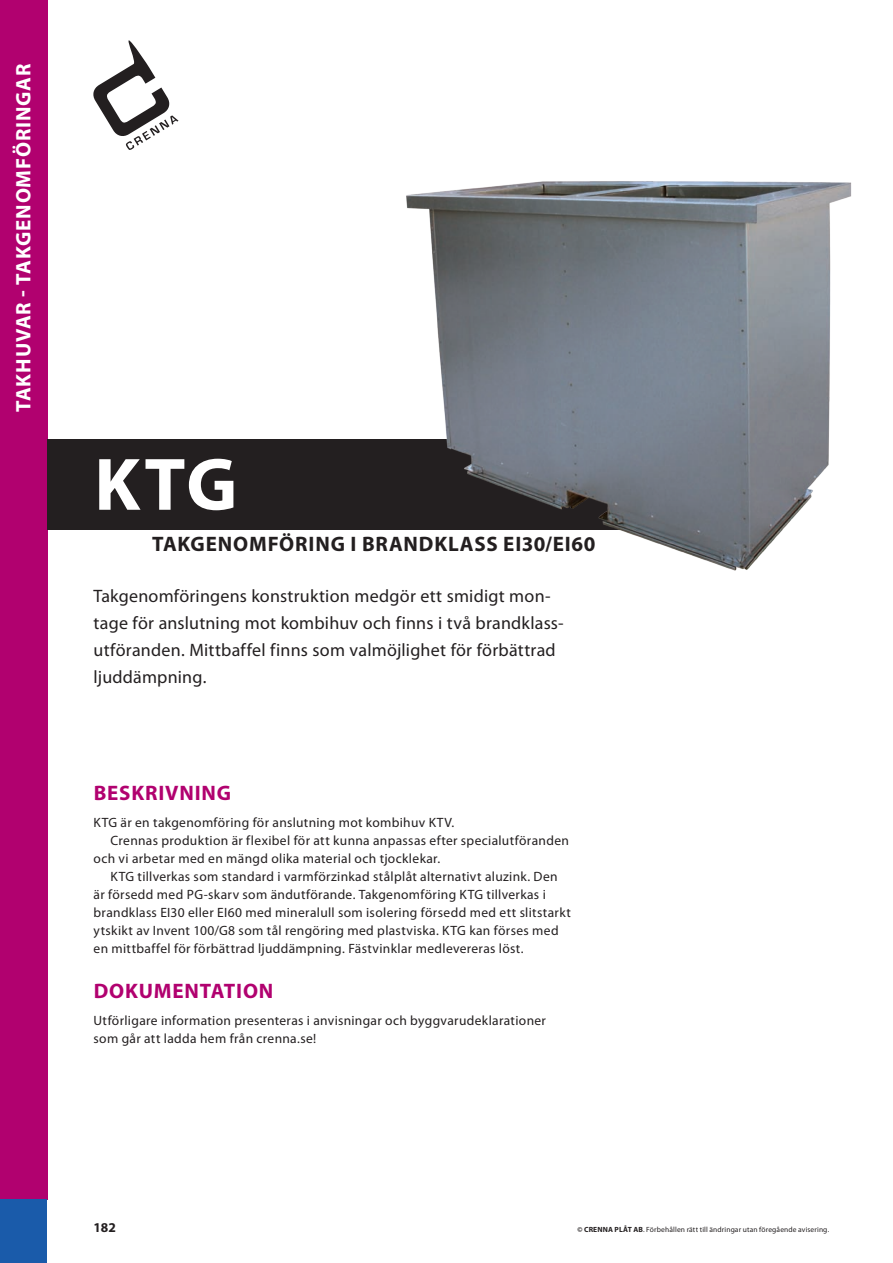
<style>
.page{position:relative;width:893px;height:1263px;background:#fff}
.page>*{position:absolute;margin:0;border:0;box-sizing:border-box;transform-origin:0 0}
.t1{font:700 75px "Myriad Pro";color:#fff}
.t2{font:700 21px "Myriad Pro";letter-spacing:.04em;color:#231f20}
.t3{font:700 21px "Myriad Pro";letter-spacing:.04em;color:#fff}
.t4{font:700 21px "Myriad Pro";letter-spacing:.04em;color:#b1016f}
.t5{font:18px/27px "Myriad Pro";letter-spacing:.015em;color:#231f20}
.t6{font:13.5px/18px "Myriad Pro";letter-spacing:.025em;color:#231f20}
.t7{font:700 13.5px "Myriad Pro";color:#231f20}
.t8{font:7.5px "Myriad Pro";letter-spacing:.02em;color:#231f20}
.s1{font-weight:700}
</style>
<div class="page">
<svg style="left:94px;top:40px;width:85px;height:110px"></svg>
<div style="left:0;top:0;width:47px;height:1199px;background:#b1016f"></div>
<div style="left:0;top:1199px;width:47px;height:64px;background:#1a5baa"></div>
<div style="left:47px;top:440px;width:627px;height:90px;background:#231f20"></div>
<img style="left:389px;top:181px;width:463px;height:390px">
<h2 class="t3" style="left:10px;top:412px;width:349px;rotate:-90deg">TAKHUVAR - TAKGEN OMFÖRINGAR</h2>
<h1 class="t1" style="left:94px;top:436px;width:145px">KTG</h1>
<h2 class="t2" style="left:152px;top:530px;width:225px">TAKGEN OMFÖRING I BRAN</h2>
<h2 class="t2" style="left:419px;top:530px;width:178px">DKLASS EI30/EI60</h2>
<h3 class="t5" style="left:94px;top:582px;width:472px">Takgenomföringens konstruktion medgör ett smidigt mon&shy;tage för anslutning mot kombihuv och finns i två brandklass&shy;utföranden. Mittbaffel finns som valmöjlighet för förbättrad ljuddämpning.</h3>
<h2 class="t4" style="left:94px;top:779px;width:139px">BESKRIVNING</h2>
<p class="t6" style="left:94px;top:813px;width:362px">KTG är en takgenomföring för anslutning mot kombihuv KTV.</p>
<p class="t6" style="left:111px;top:831px;width:460px">Crennas produktion är flexibel för att kunna anpassas efter specialutföranden</p>
<p class="t6" style="left:94px;top:849px;width:348px">och vi arbetar med en mängd olika material och tjocklekar.</p>
<p class="t6" style="left:111px;top:867px;width:449px">KTG tillverkas som standard i varmförzinkad stålplåt alternativt aluzink. Den</p>
<p class="t6" style="left:94px;top:885px;width:454px">är försedd med PG-skarv som ändutförande. Takgenomföring KTG tillverkas i</p>
<p class="t6" style="left:94px;top:903px;width:479px">brandklass EI30 eller EI60 med mineralull som isolering försedd med ett slitstarkt</p>
<p class="t6" style="left:94px;top:921px;width:467px">ytskikt av Invent 100/G8 som tål rengöring med plastviska. KTG kan förses med</p>
<p class="t6" style="left:94px;top:939px;width:432px">en mittbaffel för förbättrad ljuddämpning. Fästvinklar medlevereras löst.</p>
<h2 class="t4" style="left:94px;top:977px;width:92px">DOKUMENTAT</h2>
<h2 class="t4" style="left:236px;top:977px;width:36px">ION</h2>
<p class="t6" style="left:94px;top:1011px;width:454px">Utförligare information presenteras i anvisningar och byggvarudeklarationer som går att ladda hem från crenna.se!</p>
<p class="t7" style="left:94px;top:1218px;width:24px">182</p>
<p class="t8" style="left:577px;top:1224px;width:253px"><span class="s1">© CRENNA PLÅT AB</span>. Förbehållen rätt till ändringar utan föregående avisering.</p>
</div>
